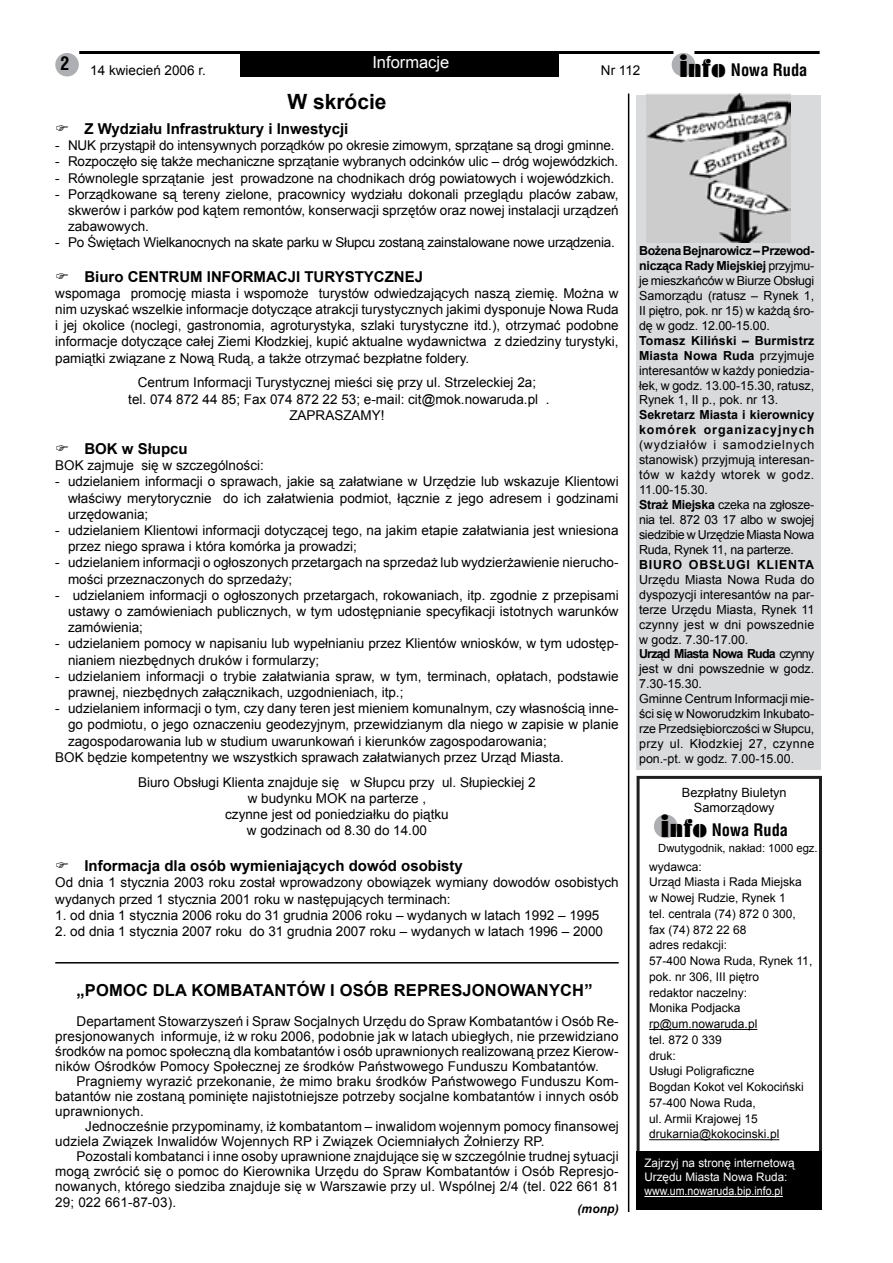
<style>
.page{position:relative;width:893px;height:1263px;background:#fff}
.page>*{position:absolute;margin:0;border:0;box-sizing:border-box;transform-origin:0 0}
.t1{font:700 21px "Arial";color:#000}
.t2{font:700 16.5px "Arial";letter-spacing:.01em;color:#000}
.t3{font:700 16.5px "Switzerland Condensed";color:#000}
.t4{font:16.5px "Arial";color:#fff}
.t5{font:700 15px "Arial";color:#000}
.t6{font:13.5px/16.2px "Arial";color:#000;text-align:justify}
.t7{font:13.5px "Arial";letter-spacing:-.02em;color:#000}
.t8{font:12.75px/15.3px "Arial";color:#000;text-align:center}
.t9{font:12.45px/15px "Arial";color:#000;text-align:justify}
.t10{font:12.45px/15px "Arial";letter-spacing:-.02em;color:#000}
.t11{font:700 12.45px/15px "Arial";letter-spacing:.035em;color:#000}
.t12{font:700 12.45px "Arial";letter-spacing:.06em;color:#000}
.t13{font:12px/15.8px "Arial";color:#000}
.t14{font:italic 700 12px "Arial";color:#000}
.t15{font:11.7px/14.1px "Arial";color:#fff}
.t16{font:11.25px "Arial";color:#000}
.s1{font-family:"Fujiyama";font-weight:900;font-size:33px}
.s2{font-family:"Fujiyama";font-weight:900;font-size:27px}
.s3{font-weight:700}
</style>
<div class="page">
<div style="left:240px;top:51px;width:318px;height:25px;background:#000"></div>
<div style="left:55px;top:53px;width:24px;height:23px;background:#adafb2;border-radius:50%"></div>
<div style="left:672px;top:53px;width:23px;height:23px;background:#adafb2;border-radius:50%"></div>
<hr style="left:79px;top:51px;width:594px;height:3px;background:#000">
<hr style="left:694px;top:51px;width:126px;height:3px;background:#000">
<div style="left:637px;top:776px;width:185px;height:397px;border:3px solid #201e20"></div>
<hr style="left:649px;top:1029px;width:108px;height:1px;background:#000">
<hr style="left:649px;top:1139px;width:130px;height:1px;background:#000">
<div style="left:637px;top:1151px;width:185px;height:59px;background:#000"></div>
<hr style="left:644px;top:1196px;width:139px;height:1px;background:#fff">
<div style="left:654px;top:814px;width:23px;height:24px;background:#adafb2;border-radius:50%"></div>
<hr style="left:628px;top:94px;width:1px;height:1118px;background:#000">
<div style="left:636px;top:95px;width:185px;height:675px;background:#d8dadc"></div>
<img style="left:646px;top:94px;width:145px;height:148px">
<hr style="left:55px;top:962px;width:564px;height:1px;background:#000">
<p class="t6" style="left:90px;top:62px;width:117px">14 kwiecień 2006 r.</p>
<p class="t6" style="left:601px;top:63px;width:41px">Nr 112</p>
<p class="t3" style="left:679px;top:60px;width:130px"><span class="s1">i</span><span class="s2">nfo</span> Nowa Ruda</p>
<p class="t4" style="left:372px;top:52px;width:79px">Informacje</p>
<h1 class="t1" style="left:287px;top:88px;width:101px">W skrócie</h1>
<p class="t5" style="left:84px;top:119px;width:265px">Z Wydziału Infrastruktury i Inwestycji</p>
<p class="t6" style="left:55px;top:138px;width:561px">- NUK przystąpił do intensywnych porządków po okresie zimowym, sprzątane są drogi gminne.</p>
<p class="t6" style="left:55px;top:154px;width:564px">- Rozpoczęło się także mechaniczne sprzątanie wybranych odcinków ulic – dróg wojewódzkich.</p>
<p class="t6" style="left:55px;top:170px;width:560px">- Równolegle sprzątanie jest prowadzone na chodnikach dróg powiatowych i wojewódzkich.</p>
<p class="t6" style="left:68px;top:186px;width:552px;text-indent:-13px">- Porządkowane są tereny zielone, pracownicy wydziału dokonali przeglądu placów zabaw, skwerów i parków pod kątem remontów, konserwacji sprzętów oraz nowej instalacji urządzeń zabawowych.</p>
<p class="t7" style="left:55px;top:234px;width:561px">- Po Świętach Wielkanocnych na skate parku w Słupcu zostaną zainstalowane nowe urządzenia.</p>
<p class="t5" style="left:84px;top:266px;width:340px">Biuro CENTRUM INFORMACJI TURYSTYCZNEJ</p>
<p class="t6" style="left:55px;top:285px;width:565px">wspomaga promocję miasta i wspomoże turystów odwiedzających naszą ziemię. Można w nim uzyskać wszelkie informacje dotyczące atrakcji turystycznych jakimi dysponuje Nowa Ruda i jej okolice (noclegi, gastronomia, agroturystyka, szlaki turystyczne itd.), otrzymać podobne informacje dotyczące całej Ziemi Kłodzkiej, kupić aktualne wydawnictwa z dziedziny turystyki, pamiątki związane z Nową Rudą, a także otrzymać bezpłatne foldery.</p>
<p class="t6" style="left:128px;top:375px;width:423px;text-align:center">Centrum Informacji Turystycznej mieści się przy ul. Strzeleckiej 2a;<br>tel. 074 872 44 85; Fax 074 872 22 53; e-mail: cit@mok.nowaruda.pl .<br>ZAPRASZAMY!</p>
<p class="t5" style="left:84px;top:439px;width:105px">BOK w Słupcu</p>
<p class="t6" style="left:55px;top:457px;width:210px">BOK zajmuje się w szczególności:</p>
<p class="t6" style="left:68px;top:474px;width:552px;text-indent:-13px">- udzielaniem informacji o sprawach, jakie są załatwiane w Urzędzie lub wskazuje Klientowi właściwy merytorycznie do ich załatwienia podmiot, łącznie z jego adresem i godzinami urzędowania;</p>
<p class="t6" style="left:68px;top:522px;width:552px;text-indent:-13px">- udzielaniem Klientowi informacji dotyczącej tego, na jakim etapie załatwiania jest wniesiona przez niego sprawa i która komórka ja prowadzi;</p>
<p class="t6" style="left:68px;top:555px;width:552px;text-indent:-13px">- udzielaniem informacji o ogłoszonych przetargach na sprzedaż lub wydzierżawienie nierucho&shy;mości przeznaczonych do sprzedaży;</p>
<p class="t6" style="left:68px;top:587px;width:552px;text-indent:-13px">- udzielaniem informacji o ogłoszonych przetargach, rokowaniach, itp. zgodnie z przepisami ustawy o zamówieniach publicznych, w tym udostępnianie specyfikacji istotnych warunków zamówienia;</p>
<p class="t6" style="left:68px;top:636px;width:552px;text-indent:-13px">- udzielaniem pomocy w napisaniu lub wypełnianiu przez Klientów wniosków, w tym udostęp&shy;nianiem niezbędnych druków i formularzy;</p>
<p class="t6" style="left:68px;top:668px;width:552px;text-indent:-13px">- udzielaniem informacji o trybie załatwiania spraw, w tym, terminach, opłatach, podstawie prawnej, niezbędnych załącznikach, uzgodnieniach, itp.;</p>
<p class="t6" style="left:55px;top:700px;width:565px">- udzielaniem informacji o tym, czy dany teren jest mieniem komunalnym, czy własnością inne-</p>
<p class="t6" style="left:68px;top:717px;width:552px">go podmiotu, o jego oznaczeniu geodezyjnym, przewidzianym dla niego w zapisie w planie</p>
<p class="t6" style="left:68px;top:733px;width:480px">zagospodarowania lub w studium uwarunkowań i kierunków zagospodarowania;</p>
<p class="t6" style="left:55px;top:749px;width:510px">BOK będzie kompetentny we wszystkich sprawach załatwianych przez Urząd Miasta.</p>
<p class="t6" style="left:138px;top:774px;width:399px;text-align:center">Biuro Obsługi Klienta znajduje się w Słupcu przy ul. Słupieckiej 2 w budynku MOK na parterze ,<br>czynne jest od poniedziałku do piątku<br>w godzinach od 8.30 do 14.00</p>
<p class="t5" style="left:84px;top:856px;width:380px">Informacja dla osób wymieniających dowód osobisty</p>
<p class="t6" style="left:55px;top:875px;width:565px">Od dnia 1 stycznia 2003 roku został wprowadzony obowiązek wymiany dowodów osobistych wydanych przed 1 stycznia 2001 roku w następujących terminach:</p>
<p class="t6" style="left:55px;top:907px;width:546px">1. od dnia 1 stycznia 2006 roku do 31 grudnia 2006 roku – wydanych w latach 1992 – 1995</p>
<p class="t6" style="left:55px;top:923px;width:549px">2. od dnia 1 stycznia 2007 roku do 31 grudnia 2007 roku – wydanych w latach 1996 – 2000</p>
<p class="t2" style="left:76px;top:980px;width:518px">„POMOC DLA KOMBATANTÓW I OSÓB REPRESJONOWANYCH”</p>
<p class="t6" style="left:55px;top:1014px;width:565px;line-height:15px;text-indent:21px">Departament Stowarzyszeń i Spraw Socjalnych Urzędu do Spraw Kombatantów i Osób Re&shy;presjonowanych informuje, iż w roku 2006, podobnie jak w latach ubiegłych, nie przewidziano środków na pomoc społeczną dla kombatantów i osób uprawnionych realizowaną przez Kierow&shy;ników Ośrodków Pomocy Społecznej ze środków Państwowego Funduszu Kombatantów.</p>
<p class="t6" style="left:55px;top:1074px;width:565px;line-height:15px;text-indent:21px">Pragniemy wyrazić przekonanie, że mimo braku środków Państwowego Funduszu Kom&shy;batantów nie zostaną pominięte najistotniejsze potrzeby socjalne kombatantów i innych osób uprawnionych.</p>
<p class="t6" style="left:55px;top:1119px;width:565px;line-height:15px;text-indent:30px">Jednocześnie przypominamy, iż kombatantom – inwalidom wojennym pomocy finansowej udziela Związek Inwalidów Wojennych RP i Związek Ociemniałych Żołnierzy RP.</p>
<p class="t6" style="left:55px;top:1149px;width:565px;line-height:15px;text-indent:21px">Pozostali kombatanci i inne osoby uprawnione znajdujące się w szczególnie trudnej sytuacji mogą zwrócić się o pomoc do Kierownika Urzędu do Spraw Kombatantów i Osób Represjo&shy;nowanych, którego siedziba znajduje się w Warszawie przy ul. Wspólnej 2/4 (tel. 022 661 81<br>29; 022 661-87-03).</p>
<p class="t14" style="left:577px;top:1200px;width:43px">(monp)</p>
<p class="t9" style="left:639px;top:243px;width:177px"><span class="s3">Bożena Bej-na-ro-wicz – Prze-wod&shy;ni- czą-ca Rady Miejskiej</span> przyj-mu&shy;je miesz-kań-ców w Biu- rze Ob-słu-gi Samorządu (ra-tusz – Ry-nek 1, II pię-tro, pok. nr 15) w każdą śro&shy;dę w godz. 12.00-15.00.</p>
<p class="t9" style="left:639px;top:333px;width:177px"><span class="s3">Tomasz Kiliński – Burmistrz Mia-sta Nowa Ruda</span> przyj-mu-je in-te-re-san-tów w każ-dy po-nie-dzia&shy;łek, w godz. 13.00-15.30, ra-tusz, Ry-nek 1, II p., pok. nr 13.</p>
<p class="t11" style="left:639px;top:408px;width:177px">Sekretarz Miasta i kie-row-ni- cy komórek organizacyjnych</p>
<p class="t10" style="left:639px;top:437px;width:177px">(wy-dzia-łów i sa-mo-dziel- nych sta-no-wisk) przyjmują in-te-re-san&shy;tów w każ-dy wtorek w godz.<br>11.00-15.30.<br><span class="s3">Straż Miejska</span> czeka na zgło-sze&shy;nia tel. 872 03 17 albo w swo-jej sie-dzi- bie w Urzę-dzie Mia-sta Nowa<br>Ruda, Rynek 11, na par-te-rze.</p>
<p class="t12" style="left:639px;top:556px;width:60px">Biuro Obs</p>
<p class="t12" style="left:718px;top:556px;width:98px">ługi Klienta</p>
<p class="t9" style="left:639px;top:572px;width:177px;text-align:left">Urzę-du Miasta Nowa Ruda do dys- po-zy-cji in-te- re-san-tów na par&shy;te- rze Urzędu Miasta, Ry-nek 11 czyn- ny jest w dni po-wsze-dnie w godz. 7.30-17.00.<br><span class="s3">Urząd Miasta Nowa Ruda</span> czyn- ny jest w dni po-wsze-dnie w godz.<br>7.30-15.30.<br>Gminne Centrum Informacji mie&shy;ści się w Noworudzkim In- ku- ba-to&shy;rze Przed-się-bior-czo-ści w Słup-cu, przy ul. Kłodzkiej 27, czynne pon.-pt. w godz. 7.00-15.00.</p>
<p class="t8" style="left:682px;top:785px;width:106px">Bezpłatny Biuletyn<br>Samorządowy</p>
<p class="t16" style="left:658px;top:841px;width:161px">Dwutygodnik, nakład: 1000 egz.</p>
<p class="t3" style="left:660px;top:820px;width:129px"><span class="s1">i</span><span class="s2">nfo</span> Nowa Ruda</p>
<p class="t13" style="left:649px;top:859px;width:165px">wydawca:<br>Urząd Miasta i Rada Miejska w Nowej Rudzie, Rynek 1<br>tel. centrala (74) 872 0 300, fax (74) 872 22 68<br>adres redakcji:<br>57-400 Nowa Ruda, Rynek 11, pok. nr 306, III piętro<br>redaktor naczelny:<br>Monika Podjacka rp@um.nowaruda.pl<br>tel. 872 0 339<br>druk:<br>Usługi Poligraficzne<br>Bogdan Kokot vel Ko-ko-ciń-ski<br>57-400 Nowa Ruda,<br>ul. Armii Kra-jo-wej 15<br>dru- kar-nia@ko-ko-cin-ski.pl</p>
<p class="t15" style="left:644px;top:1156px;width:152px">Zajrzyj na stronę in-ter-ne-to-wą<br>Urzędu Miasta Nowa Ruda: www.um.nowaruda.bip.info.pl</p>
</div>
